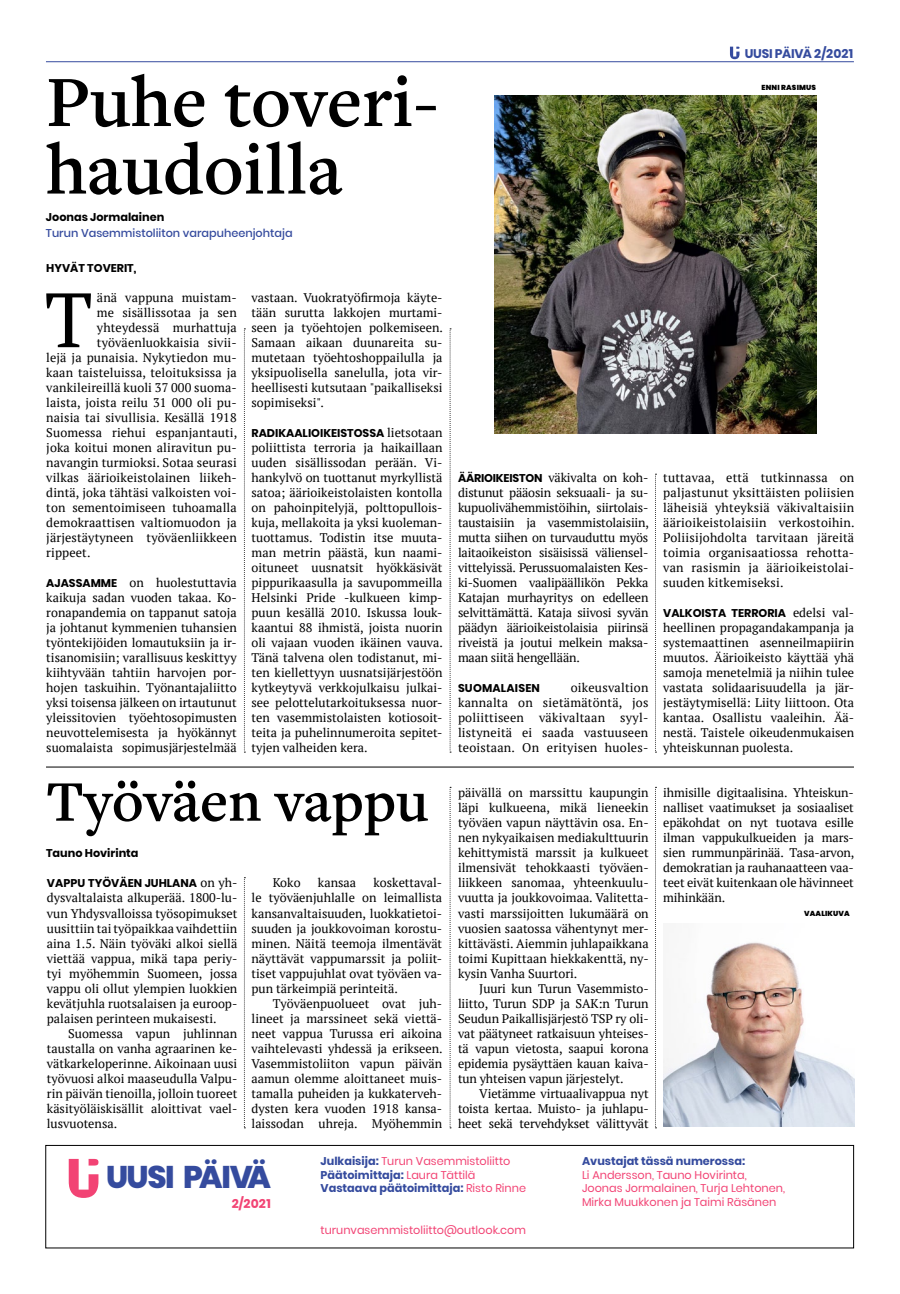
<style>
.page{position:relative;width:900px;height:1294px;background:#fff}
.page>*{position:absolute;margin:0;border:0;box-sizing:border-box;transform-origin:0 0}
.t1{font:76.75px "PT Serif";color:#000}
.t2{font:600 75px/67.5px "Freight Text Pro";color:#000}
.t3{font:600 59.5px "Freight Text Pro";color:#000}
.t4{font:800 31.25px "Poppins";letter-spacing:-.04em;color:#354b9e}
.t5{font:12.5px/15px "PT Serif";color:#000;text-align:justify}
.t6{font:700 12.5px "Poppins";letter-spacing:-.02em;color:#354b9e}
.t7{font:700 12.5px "Poppins";color:#f24374}
.t8{font:700 11.25px "Poppins";color:#000}
.t9{font:11.25px/13.8px "Poppins";color:#f24374}
.t10{font:700 11.25px/13.8px "Poppins";color:#354b9e}
.t11{font:500 11.25px "Poppins";color:#354b9e}
.t12{font:900 7.25px "Poppins";letter-spacing:.02em;color:#000}
.s1{font-family:"Poppins";font-weight:700;font-size:11.25px}
.s2{font-family:"PT Serif";font-weight:400;font-size:12.5px}
.s3{font-weight:400;color:#f24374}
</style>
<div class="page">
<svg style="left:244px;top:328px;width:1px;height:424px"></svg>
<svg style="left:244px;top:877px;width:1px;height:251px"></svg>
<svg style="left:450px;top:328px;width:1px;height:424px"></svg>
<svg style="left:450px;top:787px;width:1px;height:341px"></svg>
<svg style="left:655px;top:474px;width:1px;height:278px"></svg>
<svg style="left:655px;top:787px;width:1px;height:341px"></svg>
<hr style="left:46px;top:766px;width:808px;height:1px;background:#000">
<div style="left:45px;top:1145px;width:809px;height:103px;border:1px solid #000"></div>
<svg style="left:69px;top:1158px;width:29px;height:39px"></svg>
<hr style="left:46px;top:61px;width:808px;height:1px;background:#354b9e">
<svg style="left:730px;top:47px;width:10px;height:12px"></svg>
<img style="left:495px;top:95px;width:321px;height:338px">
<img style="left:664px;top:942px;width:190px;height:184px">
<h2 class="t2" style="left:46px;top:66px;width:394px">Puhe toveri&shy;haudoilla</h2>
<p class="t8" style="left:46px;top:211px;width:120px">Joonas Jormalainen</p>
<p class="t11" style="left:46px;top:227px;width:248px">Turun Vasemmistoliiton varapuheenjohtaja</p>
<p class="t8" style="left:46px;top:262px;width:92px">HYVÄT TOVERIT,</p>
<h1 class="t1" style="left:45px;top:270px;width:49px">T</h1>
<p class="t5" style="left:97px;top:290px;width:141px">änä vappuna muistam-</p>
<p class="t5" style="left:97px;top:305px;width:141px">me sisällissotaa ja sen</p>
<p class="t5" style="left:97px;top:320px;width:141px">yhteydessä murhattuja</p>
<p class="t5" style="left:97px;top:335px;width:141px">työväenluokkaisia sivii-</p>
<p class="t5" style="left:46px;top:350px;width:192px">lejä ja punaisia. Nykytiedon mu-</p>
<p class="t5" style="left:46px;top:365px;width:192px">kaan taisteluissa, teloituksissa ja</p>
<p class="t5" style="left:46px;top:380px;width:192px">vankileireillä kuoli 37 000 suoma-</p>
<p class="t5" style="left:46px;top:395px;width:192px">laista, joista reilu 31 000 oli pu-</p>
<p class="t5" style="left:46px;top:410px;width:192px">naisia tai sivullisia. Kesällä 1918</p>
<p class="t5" style="left:46px;top:425px;width:192px">Suomessa riehui espanjantauti,</p>
<p class="t5" style="left:46px;top:440px;width:192px">joka koitui monen aliravitun pu-</p>
<p class="t5" style="left:46px;top:455px;width:192px">navangin turmioksi. Sotaa seurasi</p>
<p class="t5" style="left:46px;top:470px;width:192px">vilkas äärioikeistolainen liikeh-</p>
<p class="t5" style="left:46px;top:485px;width:192px">dintä, joka tähtäsi valkoisten voi-</p>
<p class="t5" style="left:46px;top:500px;width:192px">ton sementoimiseen tuhoamalla</p>
<p class="t5" style="left:46px;top:515px;width:192px">demokraattisen valtiomuodon ja</p>
<p class="t5" style="left:46px;top:530px;width:192px">järjestäytyneen työväenliikkeen</p>
<p class="t5" style="left:46px;top:545px;width:46px">rippeet.</p>
<p class="t5" style="left:46px;top:575px;width:192px"><span class="s1">AJASSAMME</span> on huolestuttavia kaikuja sadan vuoden takaa. Ko&shy;ronapandemia on tappanut satoja ja johtanut kymmenien tuhansien työntekijöiden lomautuksiin ja ir&shy;tisanomisiin; varallisuus keskittyy kiihtyvään tahtiin harvojen por&shy;hojen taskuihin. Työnantajaliitto yksi toisensa jälkeen on irtautunut yleissitovien työehtosopimusten neuvottelemisesta ja hyökännyt suomalaista sopimusjärjestelmää</p>
<p class="t5" style="left:252px;top:290px;width:193px">vastaan. Vuokratyöfirmoja käyte&shy;tään surutta lakkojen murtami&shy;seen ja työehtojen polkemiseen.<br>Samaan aikaan duunareita su&shy;mutetaan työehtoshoppailulla ja yksipuolisella sanelulla, jota vir&shy;heellisesti kutsutaan "paikalliseksi sopimiseksi".</p>
<p class="t8" style="left:252px;top:427px;width:193px">RADIKAALIOIKEISTOSSA <span class="s2">lietsotaan</span></p>
<p class="t5" style="left:252px;top:440px;width:193px">poliittista terroria ja haikaillaan uuden sisällissodan perään. Vi&shy;hankylvö on tuottanut myrkyllistä satoa; äärioikeistolaisten kontolla on pahoinpitelyjä, polttopullois&shy;kuja, mellakoita ja yksi kuoleman&shy;tuottamus. Todistin itse muuta&shy;man metrin päästä, kun naami&shy;oituneet uusnatsit hyökkäsivät pippurikaasulla ja savupommeilla Helsinki Pride -kulkueen kimp&shy;puun kesällä 2010. Iskussa louk&shy;kaantui 88 ihmistä, joista nuorin oli vajaan vuoden ikäinen vauva.<br>Tänä talvena olen todistanut, mi&shy;ten kiellettyyn uusnatsijärjestöön kytkeytyvä verkkojulkaisu julkai&shy;see pelottelutarkoituksessa nuor&shy;ten vasemmistolaisten kotiosoit&shy;teita ja puhelinnumeroita sepitet&shy;tyjen valheiden kera.</p>
<h3 class="t3" style="left:46px;top:762px;width:384px">Työväen vappu</h3>
<p class="t8" style="left:46px;top:846px;width:94px">Tauno Hovirinta</p>
<p class="t8" style="left:47px;top:877px;width:192px">VAPPU TYÖVÄEN JUHLANA <span class="s2">on yh-</span></p>
<p class="t5" style="left:47px;top:890px;width:192px">dysvaltalaista alkuperää. 1800-lu&shy;vun Yhdysvalloissa työsopimukset uusittiin tai työpaikkaa vaihdettiin aina 1.5. Näin työväki alkoi siellä viettää vappua, mikä tapa periy&shy;tyi myöhemmin Suomeen, jossa vappu oli ollut ylempien luokkien kevätjuhla ruotsalaisen ja euroop&shy;palaisen perinteen mukaisesti.</p>
<p class="t5" style="left:47px;top:1025px;width:192px;text-indent:21px">Suomessa vapun juhlinnan taustalla on vanha agraarinen ke&shy;vätkarkeloperinne. Aikoinaan uusi työvuosi alkoi maaseudulla Valpu&shy;rin päivän tienoilla, jolloin tuoreet käsityöläiskisällit aloittivat vael&shy;lusvuotensa.</p>
<p class="t5" style="left:252px;top:875px;width:192px;text-indent:122px">koskettaval&shy;le työväenjuhlalle on leimallista kansanvaltaisuuden, luokkatietoi&shy;suuden ja joukkovoiman korostu&shy;minen. Näitä teemoja ilmentävät näyttävät vappumarssit ja poliit&shy;tiset vappujuhlat ovat työväen va&shy;pun tärkeimpiä perinteitä.</p>
<p class="t5" style="left:252px;top:995px;width:193px;text-indent:21px">Työväenpuolueet ovat juh&shy;lineet ja marssineet sekä viettä&shy;neet vappua Turussa eri aikoina vaihtelevasti yhdessä ja erikseen.<br>Vasemmistoliiton vapun päivän aamun olemme aloittaneet muis&shy;tamalla puheiden ja kukkaterveh&shy;dysten kera vuoden 1918 kansa&shy;laissodan uhreja. Myöhemmin</p>
<p class="t5" style="left:273px;top:875px;width:29px">Koko</p>
<p class="t5" style="left:318px;top:875px;width:40px">kansaa</p>
<p class="t6" style="left:745px;top:46px;width:110px">UUSI PÄIVÄ 2/2021</p>
<p class="t12" style="left:762px;top:83px;width:56px">ENNI RASIMUS</p>
<p class="t5" style="left:458px;top:470px;width:192px"><span class="s1">ÄÄRIOIKEISTON</span> väkivalta on koh&shy;distunut pääosin seksuaali- ja su&shy;kupuolivähemmistöihin, siirtolais&shy;taustaisiin ja vasemmistolaisiin, mutta siihen on turvauduttu myös laitaoikeiston sisäisissä väliensel&shy;vittelyissä. Perussuomalaisten Kes&shy;ki-Suomen vaalipäällikön Pekka Katajan murhayritys on edelleen selvittämättä. Kataja siivosi syvän päädyn äärioikeistolaisia piirinsä riveistä ja joutui melkein maksa&shy;maan siitä hengellään.</p>
<p class="t8" style="left:458px;top:682px;width:83px">SUOMALAISEN</p>
<p class="t5" style="left:458px;top:680px;width:192px;text-indent:113px">oikeusvaltion kannalta on sietämätöntä, jos poliittiseen väkivaltaan syyl&shy;listyneitä ei saada vastuuseen teoistaan. On erityisen huoles-</p>
<p class="t5" style="left:458px;top:785px;width:192px">päivällä on marssittu kaupungin läpi kulkueena, mikä lieneekin työväen vapun näyttävin osa. En&shy;nen nykyaikaisen mediakulttuurin kehittymistä marssit ja kulkueet ilmensivät tehokkaasti työväen&shy;liikkeen sanomaa, yhteenkuulu&shy;vuutta ja joukkovoimaa. Valitetta&shy;vasti marssijoitten lukumäärä on vuosien saatossa vähentynyt mer&shy;kittävästi. Aiemmin juhlapaikkana toimi Kupittaan hiekkakenttä, ny&shy;kysin Vanha Suurtori.</p>
<p class="t5" style="left:458px;top:980px;width:192px;text-indent:21px">Juuri kun Turun Vasemmisto&shy;liitto, Turun SDP ja SAK:n Turun Seudun Paikallisjärjestö TSP ry oli&shy;vat päätyneet ratkaisuun yhteises&shy;tä vapun vietosta, saapui korona epidemia pysäyttäen kauan kaiva&shy;tun yhteisen vapun järjestelyt.</p>
<p class="t5" style="left:458px;top:1085px;width:192px;text-indent:21px">Vietämme virtuaalivappua nyt toista kertaa. Muisto- ja juhlapu&shy;heet sekä tervehdykset välittyvät</p>
<p class="t5" style="left:663px;top:470px;width:193px">tuttavaa, että tutkinnassa on paljastunut yksittäisten poliisien läheisiä yhteyksiä väkivaltaisiin äärioikeistolaisiin verkostoihin.<br>Poliisijohdolta tarvitaan järeitä toimia organisaatiossa rehotta&shy;van rasismin ja äärioikeistolai&shy;suuden kitkemiseksi.</p>
<p class="t8" style="left:663px;top:607px;width:193px">VALKOISTA TERRORIA <span class="s2">edelsi val-</span></p>
<p class="t5" style="left:663px;top:620px;width:193px">heellinen propagandakampanja ja systemaattinen asenneilmapiirin muutos. Äärioikeisto käyttää yhä samoja menetelmiä ja niihin tulee vastata solidaarisuudella ja jär&shy;jestäytymisellä: Liity liittoon. Ota kantaa. Osallistu vaaleihin. Ää&shy;nestä. Taistele oikeudenmukaisen yhteiskunnan puolesta.</p>
<p class="t5" style="left:663px;top:785px;width:193px">ihmisille digitaalisina. Yhteiskun&shy;nalliset vaatimukset ja sosiaaliset epäkohdat on nyt tuotava esille ilman vappukulkueiden ja mars&shy;sien rummunpärinää. Tasa-arvon, demokratian ja rauhanaatteen vaa&shy;teet eivät kuitenkaan ole hävinneet mihinkään.</p>
<p class="t12" style="left:804px;top:909px;width:47px">VAALIKUVA</p>
<p class="t10" style="left:321px;top:1154px;width:207px">Julkaisija: <span class="s3">Turun Vasemmistoliitto<br></span>Päätoimittaja: <span class="s3">Laura Tättilä<br></span>Vastaava päätoimittaja: <span class="s3">Risto Rinne</span></p>
<p class="t9" style="left:321px;top:1222px;width:207px">turunvasemmistoliitto@outlook.com</p>
<p class="t10" style="left:582px;top:1154px;width:165px">Avustajat tässä numerossa:</p>
<p class="t9" style="left:582px;top:1167px;width:205px">Li Andersson, Tauno Hovirinta,<br>Joonas Jormalainen, Turja Lehtonen,</p>
<h3 class="t4" style="left:106px;top:1158px;width:166px">UUSI PÄIVÄ</h3>
<p class="t7" style="left:232px;top:1195px;width:41px">2/2021</p>
<p class="t9" style="left:582px;top:1195px;width:196px">Mirka Muukkonen ja Taimi Räsänen</p>
</div>
